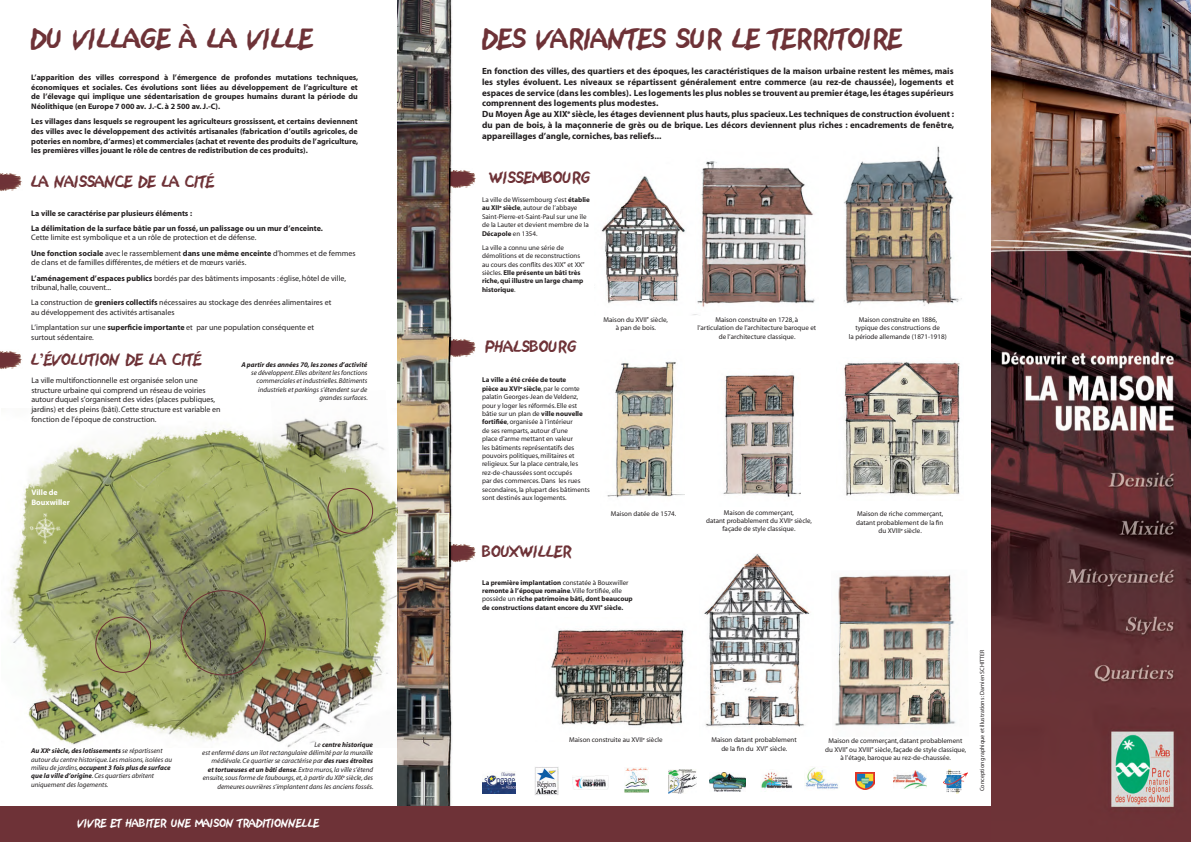
<style>
.page{position:relative;width:1191px;height:842px;background:#fff}
.page>*{position:absolute;margin:0;border:0;box-sizing:border-box;transform-origin:0 0}
.t1{font:24px "Sand";color:#6e3237}
.t2{font:14px "Sand";color:#6e3237}
.t3{font:10px "Sand";color:#fff}
.t4{font:700 9px/10.8px "Myriad";color:#231f20}
.t5{font:8px/9.6px "Myriad";color:#231f20}
.t6{font:700 8px/9.6px "Myriad";color:#231f20;text-align:justify}
.t7{font:700 8px/9.6px "Myriad";color:#fff}
.t8{font:7px/8.4px "Myriad";color:#231f20;text-align:center}
.t9{font:italic 7px/8.4px "Myriad";color:#231f20;text-align:right}
.t10{font:700 7px/8.4px "Myriad";color:#231f20}
.t11{font:italic 700 7px "Myriad";color:#231f20}
.t12{font:6px "Myriad";color:#231f20}
.s1{font-weight:700}
.s2{font-weight:400}
</style>
<div class="page">
<div style="left:0;top:806px;width:397px;height:36px;background:#6e3237"></div>
<img style="left:397px;top:0;width:56px;height:806px">
<img style="left:991px;top:0;width:200px;height:842px">
<img style="left:8px;top:428px;width:389px;height:313px">
<svg style="left:223px;top:647px;width:8px;height:94px"></svg>
<div style="left:95px;top:617px;width:56px;height:56px;border:1px solid #6e3237;border-radius:50%"></div>
<div style="left:327px;top:488px;width:46px;height:46px;border:1px solid #6e3237;border-radius:50%"></div>
<img style="left:607px;top:362px;width:77px;height:136px">
<img style="left:844px;top:362px;width:116px;height:134px">
<img style="left:601px;top:176px;width:97px;height:139px">
<img style="left:695px;top:161px;width:120px;height:150px">
<img style="left:835px;top:574px;width:121px;height:152px">
<img style="left:551px;top:629px;width:134px;height:97px">
<img style="left:231px;top:643px;width:159px;height:105px">
<img style="left:8px;top:660px;width:156px;height:85px">
<img style="left:271px;top:418px;width:119px;height:70px">
<img style="left:704px;top:554px;width:106px;height:173px">
<img style="left:723px;top:375px;width:77px;height:122px">
<img style="left:27px;top:510px;width:37px;height:39px">
<img style="left:844px;top:146px;width:118px;height:160px">
<div style="left:390px;top:806px;width:601px;height:36px;background:#6e3237"></div>
<img style="left:0;top:173px;width:22px;height:18px">
<img style="left:449px;top:168px;width:27px;height:23px">
<img style="left:449px;top:338px;width:27px;height:22px">
<img style="left:449px;top:543px;width:27px;height:22px">
<img style="left:0;top:351px;width:22px;height:18px">
<img style="left:534px;top:767px;width:25px;height:28px">
<img style="left:572px;top:775px;width:37px;height:14px">
<img style="left:668px;top:769px;width:29px;height:24px">
<img style="left:709px;top:772px;width:36px;height:19px">
<img style="left:761px;top:772px;width:31px;height:20px">
<img style="left:804px;top:767px;width:35px;height:22px">
<img style="left:625px;top:768px;width:24px;height:24px">
<img style="left:482px;top:772px;width:34px;height:21px">
<img style="left:855px;top:772px;width:19px;height:18px">
<img style="left:894px;top:771px;width:32px;height:17px">
<img style="left:943px;top:770px;width:24px;height:24px">
<h1 class="t1" style="left:31px;top:25px;width:284px">DU VILLAGE À LA VILLE</h1>
<p class="t6" style="left:31px;top:73px;width:329px">L’apparition des villes correspond à l’émergence de profondes mutations techniques, économiques et sociales. Ces évolutions sont liées au développement de l’agriculture et de l’élevage qui implique une sédentarisation de groupes humains durant la période du Néolithique (en Europe 7 000 av. J.-C. à 2 500 av. J.-C).</p>
<p class="t6" style="left:31px;top:117px;width:329px">Les villages dans lesquels se regroupent les agriculteurs grossissent, et certains deviennent des villes avec le développement des activités artisanales (fabrication d’outils agricoles, de poteries en nombre, d’armes) et commerciales (achat et revente des produits de l’agriculture, les premières villes jouant le rôle de centres de redistribution de ces produits).</p>
<h2 class="t2" style="left:31px;top:174px;width:185px">LA NAISSANCE DE LA CITÉ</h2>
<p class="t6" style="left:31px;top:205px;width:293px;line-height:15.3px">La ville se caractérise par plusieurs éléments :<br>La délimitation de la surface bâtie par un fossé, un palissage ou un mur d’enceinte.</p>
<p class="t5" style="left:31px;top:230px;width:326px;line-height:15.3px">Cette limite est symbolique et a un rôle de protection et de défense.<br><span class="s1">Une fonction sociale</span> avec le rassemblement <span class="s1">dans une même enceinte</span> d’hommes et de femmes</p>
<p class="t5" style="left:31px;top:255px;width:316px;line-height:15.3px">de clans et de familles différentes, de métiers et de mœurs variés.<br><span class="s1">L’aménagement d’espaces publics</span> bordés par des bâtiments imposants : église, hôtel de ville,</p>
<p class="t5" style="left:31px;top:280px;width:302px;line-height:15.3px">tribunal, halle, couvent...<br>La construction de <span class="s1">greniers collectifs</span> nécessaires au stockage des denrées alimentaires et</p>
<p class="t5" style="left:31px;top:305px;width:284px;line-height:15.3px">au développement des activités artisanales<br>L’implantation sur une <span class="s1">superficie importante</span> et par une population conséquente et</p>
<p class="t5" style="left:31px;top:333px;width:64px">surtout sédentaire.</p>
<h2 class="t2" style="left:31px;top:352px;width:172px">L’ÉVOLUTION DE LA CITÉ</h2>
<p class="t5" style="left:31px;top:376px;width:191px">La ville multifonctionnelle est organisée selon une structure urbaine qui comprend un réseau de voiries autour duquel s’organisent des vides (places publiques, jardins) et des pleins (bâti). Cette structure est variable en fonction de l’époque de construction.</p>
<p class="t11" style="left:241px;top:361px;width:128px">A partir des années 70, les zones d’activité</p>
<p class="t9" style="left:251px;top:369px;width:118px">se développent. Elles abritent les fonctions commerciales et industrielles. Bâtiments industriels et parkings s’étendent sur de grandes surfaces.</p>
<p class="t7" style="left:31px;top:488px;width:40px">Ville de<br>Bouxwiller</p>
<p class="t9" style="left:31px;top:747px;width:142px;text-align:left"><span class="s1">Au XX</span><sup>e</sup> <span class="s1">siècle, des lotissements</span> se répartissent autour du centre historique. Les maisons, isolées au milieu de jardins, <span class="s1">occupent 3 fois plus de surface que la ville d’origine</span>. Ces quartiers abritent uniquement des logements.</p>
<p class="t9" style="left:202px;top:740px;width:173px">Le <span class="s1">centre historique<br></span>est enfermé dans un îlot rectangulaire délimité par la muraille médiévale. Ce quartier se caractérise par <span class="s1">des rues étroites<br>et tortueuses et un bâti dense</span>. Extra muros, la ville s’étend ensuite, sous forme de faubourgs, et, à partir du XIX<sup>e</sup> siècle, des demeures ouvrières s’implantent dans les anciens fossés.</p>
<h3 class="t3" style="left:78px;top:817px;width:243px">VIVRE ET HABITER UNE MAISON TRADITIONNELLE</h3>
<h1 class="t1" style="left:482px;top:25px;width:422px">DES VARIANTES SUR LE TERRITOIRE</h1>
<p class="t4" style="left:482px;top:66px;width:474px">En fonction des villes, des quartiers et des époques, les caractéristiques de la maison urbaine restent les mêmes, mais les styles évoluent. Les niveaux se répartissent généralement entre commerce (au rez-de chaussée), logements et espaces de service (dans les combles). Les logements les plus nobles se trouvent au premier étage, les étages supérieurs comprennent des logements plus modestes.<br>Du moyen âge au XIX<sup>e</sup> siècle, les étages deviennent plus hauts, plus spacieux. Les techniques de construction évoluent : du pan de bois, à la maçonnerie de grès ou de brique. Les décors deviennent plus riches : encadrements de fenêtre, appareillages d’angle, corniches, bas reliefs...</p>
<h2 class="t2" style="left:489px;top:170px;width:103px">WISSEMBOURG</h2>
<p class="t8" style="left:482px;top:196px;width:109px;text-align:left">La ville de Wissembourg s’est <span class="s1">établie au XII</span><sup>e</sup> <span class="s1">siècle</span>, autour de l’abbaye Saint-Pierre-et-Saint-Paul sur une île de la Lauter et devient membre de la <span class="s1">Décapole</span> en 1354.</p>
<p class="t8" style="left:482px;top:243px;width:104px;text-align:left">La ville a connu une série de démolitions et de reconstructions au cours des conflits des XIX<sup>e</sup> et XX<sup>e </sup>siècles. <span class="s1">Elle présente un bâti très riche, qui illustre un large champ historique</span>.</p>
<h2 class="t2" style="left:485px;top:339px;width:93px">PHALSBOURG</h2>
<p class="t8" style="left:482px;top:376px;width:109px;text-align:left"><span class="s1">La ville a été créée de toute<br>pièce au XVI</span><sup>e</sup> <span class="s1">siècle</span>, par le comte palatin Georges-Jean de Veldenz, pour y loger les réformés. Elle est bâtie sur un plan de <span class="s1">ville nouvelle fortifiée</span>, organisée à l’intérieur<br>de ses remparts, autour d’une<br>place d’arme mettant en valeur<br>les bâtiments représentatifs des pouvoirs politiques, militaires et religieux. Sur la place centrale, les rez-de-chaussées sont occupés<br>par des commerces. Dans les rues secondaires, la plupart des bâtiments sont destinés aux logements.</p>
<h2 class="t2" style="left:482px;top:544px;width:91px">BOUXWILLER</h2>
<p class="t8" style="left:603px;top:315px;width:66px">Maison du XVII<sup>e</sup> siècle, à pan de bois.</p>
<p class="t8" style="left:697px;top:315px;width:120px">Maison construite en 1728, à l’articulation de l’architecture baroque et de l’architecture classique.</p>
<p class="t8" style="left:849px;top:315px;width:99px">Maison construite en 1886, typique des constructions de<br>la période allemande (1871-1918)</p>
<p class="t8" style="left:611px;top:510px;width:67px">Maison datée de 1574.</p>
<p class="t8" style="left:706px;top:508px;width:107px">Maison de commerçant,<br>datant probablement du XVII<sup>e</sup> siècle, façade de style classique.</p>
<p class="t8" style="left:856px;top:510px;width:89px">Maison de riche commerçant, datant probablement de la fin du XVIII<sup>e</sup> siècle.</p>
<p class="t10" style="left:482px;top:578px;width:152px">La première implantation <span class="s2">constatée à Bouxwiller </span>remonte à l’époque romaine<span class="s2">. Ville fortifiée, elle possède un</span> riche patrimoine bâti, dont beaucoup de constructions datant encore du XVI<sup>e</sup> siècle.</p>
<p class="t8" style="left:569px;top:736px;width:95px">Maison construite au XVII<sup>e</sup> siècle</p>
<p class="t8" style="left:711px;top:736px;width:87px">Maison datant probablement de la fin du XVI<sup>e</sup> siècle.</p>
<p class="t8" style="left:825px;top:737px;width:143px">Maison de commerçant, datant probablement du XVII<sup>e</sup> ou XVIII<sup>e</sup> siècle, façade de style classique, à l’étage, baroque au rez-de-chaussée.</p>
<p class="t12" style="left:979px;top:791px;width:143px;rotate:-90deg">Conception graphique et illustrations : Damien Schitter</p>
</div>
